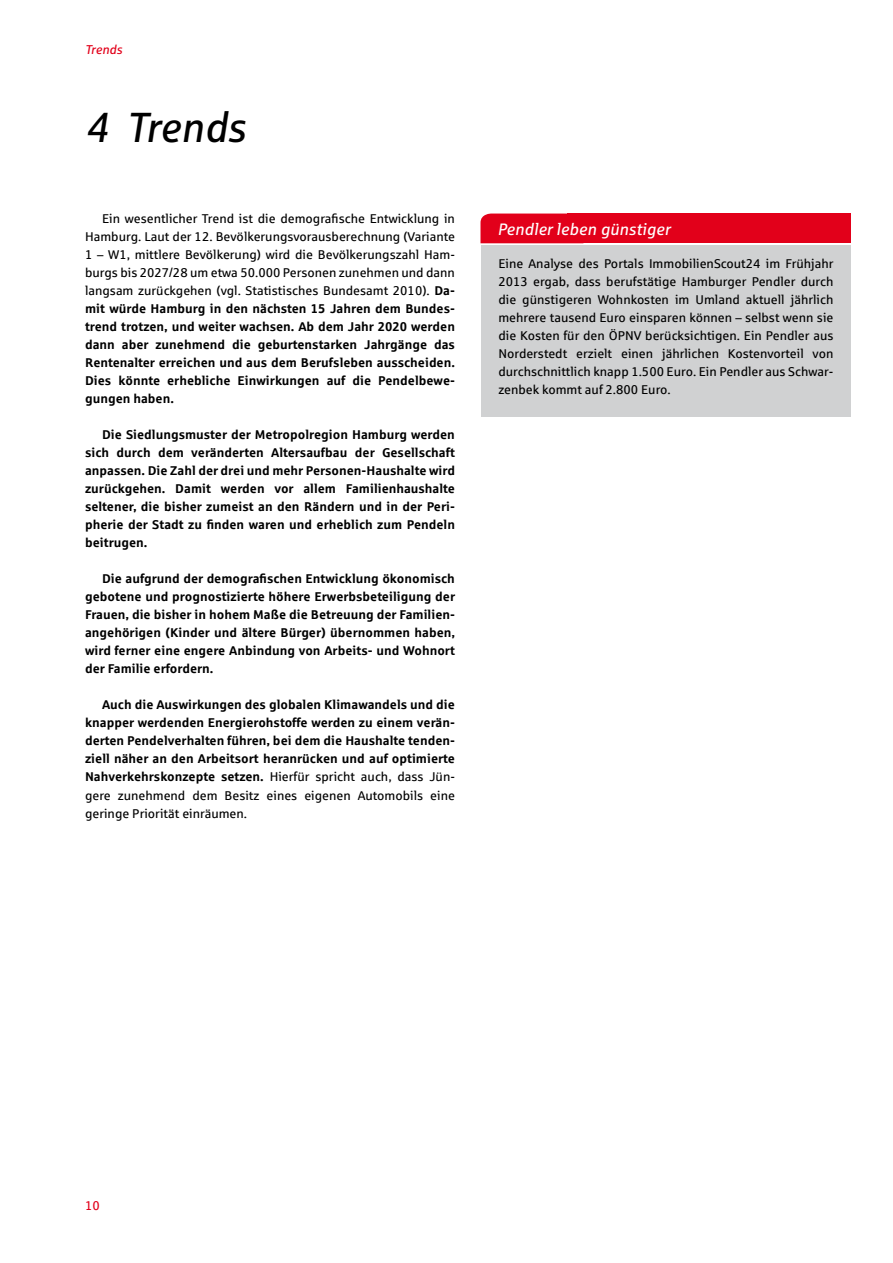
<style>
.page{position:relative;width:893px;height:1263px;background:#fff}
.page>*{position:absolute;margin:0;border:0;box-sizing:border-box;transform-origin:0 0}
.t1{font:italic 42px "Sparkasse Rg";letter-spacing:-.005em;color:#000}
.t2{font:italic 16.5px "Sparkasse Rg";color:#fff}
.t3{font:700 12.75px/18px "Sparkasse Rg";color:#000;text-align:justify}
.t4{font:12.75px/18px "Sparkasse Rg";color:#000;text-align:justify}
.t5{font:italic 12.75px "Sparkasse Rg";color:#e2001a}
.t6{font:12.75px "Sparkasse Rg";color:#e2001a}
.s1{font-weight:700}
.s2{font-weight:400}
</style>
<div class="page">
<div style="left:481px;top:246px;width:369px;height:171px;background:#d0d1d2"></div>
<div style="left:480px;top:214px;width:87px;height:29px;background:#e2001a"></div>
<div style="left:567px;top:214px;width:283px;height:29px;background:#e2001a"></div>
<p class="t5" style="left:85px;top:41px;width:39px">Trends</p>
<h1 class="t1" style="left:85px;top:102px;width:162px">4 Trends</h1>
<p class="t4" style="left:85px;top:210px;width:371px;text-indent:17px">Ein wesentlicher Trend ist die demografische Entwicklung in Hamburg. Laut der 12. Bevölkerungsvorausberechnung (Variante 1 – W1, mittlere Bevölkerung) wird die Bevölkerungszahl Ham&shy;burgs bis 2027/28 um etwa 50.000 Personen zunehmen und dann langsam zurückgehen (vgl. Statistisches Bundesamt 2010). <span class="s1">Da&shy;mit würde Hamburg in den nächsten 15 Jahren dem Bundes&shy;trend trotzen, und weiter wachsen. Ab dem Jahr 2020 werden dann aber zunehmend die geburtenstarken Jahrgänge das Rentenalter erreichen und aus dem Berufsleben ausscheiden.<br>Dies könnte erhebliche Einwirkungen auf die Pendelbewe&shy;gungen haben.</span></p>
<p class="t3" style="left:85px;top:425px;width:371px;text-indent:17px">Die Siedlungsmuster der Metropolregion Hamburg werden sich durch dem veränderten Altersaufbau der Gesellschaft anpassen. Die Zahl der drei und mehr Personen-Haushalte wird zurückgehen. Damit werden vor allem Familienhaushalte seltener, die bisher zumeist an den Rändern und in der Peri&shy;pherie der Stadt zu finden waren und erheblich zum Pendeln beitrugen.</p>
<p class="t3" style="left:85px;top:569px;width:372px;text-indent:17px">Die aufgrund der demografischen Entwicklung ökonomisch gebotene und prognostizierte höhere Erwerbsbeteiligung der Frauen, die bisher in hohem Maße die Betreuung der Familien&shy;angehörigen (Kinder und ältere Bürger) übernommen haben, wird ferner eine engere Anbindung von Arbeits- und Wohnort der Familie erfordern.</p>
<p class="t3" style="left:85px;top:695px;width:371px;text-indent:17px">Auch die Auswirkungen des globalen Klimawandels und die knapper werdenden Energierohstoffe werden zu einem verän&shy;derten Pendelverhalten führen, bei dem die Haushalte tenden&shy;ziell näher an den Arbeitsort heranrücken und auf optimierte Nahverkehrskonzepte setzen. <span class="s2">Hierfür spricht auch, dass Jün&shy;gere zunehmend dem Besitz eines eigenen Automobils eine geringe Priorität einräumen.</span></p>
<p class="t2" style="left:497px;top:219px;width:174px">Pendler leben günstiger</p>
<p class="t4" style="left:498px;top:255px;width:337px">Eine Analyse des Portals ImmobilienScout24 im Frühjahr 2013 ergab, dass berufstätige Hamburger Pendler durch die günstigeren Wohnkosten im Umland aktuell jährlich mehrere tausend Euro einsparen können – selbst wenn sie die Kosten für den ÖPNV berücksichtigen. Ein Pendler aus Norderstedt erzielt einen jährlichen Kostenvorteil von durchschnittlich knapp 1.500 Euro. Ein Pendler aus Schwar&shy;zenbek kommt auf 2.800 Euro.</p>
<p class="t6" style="left:85px;top:1198px;width:16px">10</p>
</div>
